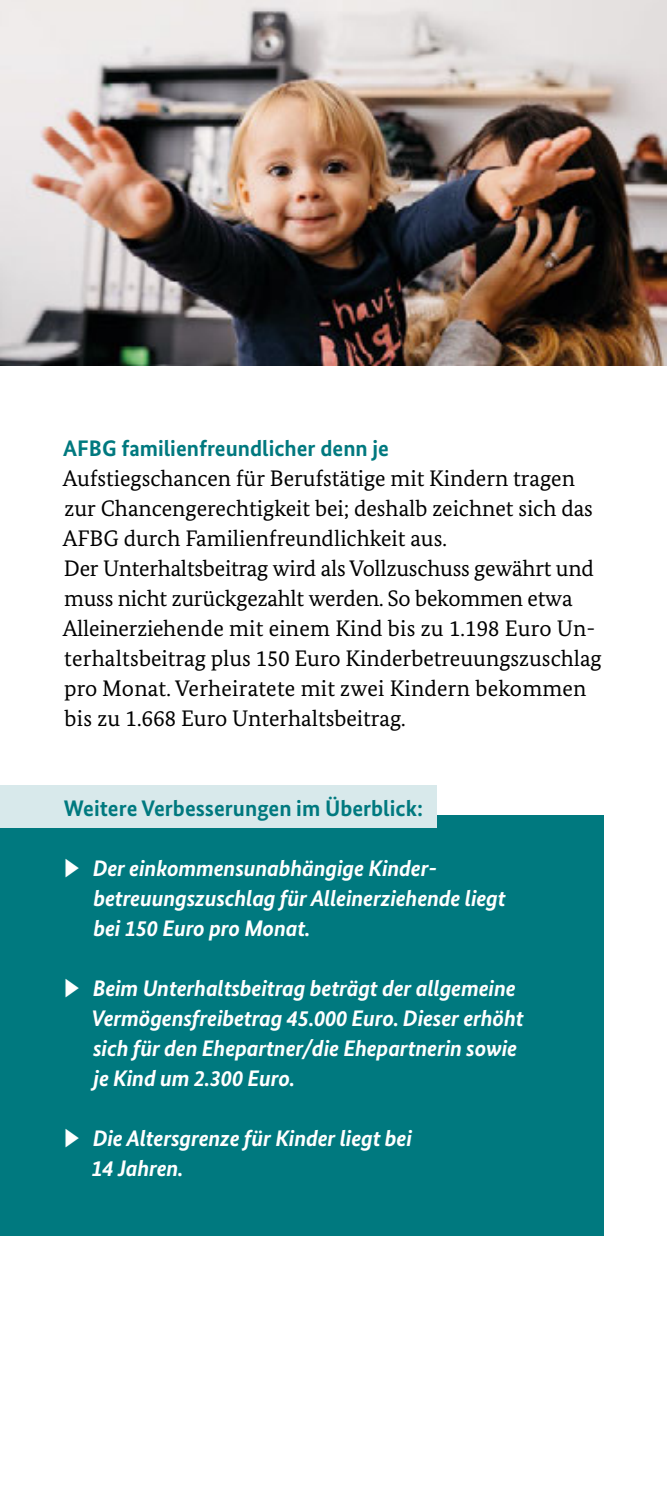
<style>
.page{position:relative;width:667px;height:1489px;background:#fff}
.page>*{position:absolute;margin:0;border:0;box-sizing:border-box;transform-origin:0 0}
.t1{font:22.5px/30px "Bundes Serif";color:#000}
.t2{font:italic 700 22.5px/30px "Bundes Sans";letter-spacing:-.01em;color:#fff}
.t3{font:700 22.5px "Bundes Sans";color:#00797f}
</style>
<div class="page">
<img style="left:0;top:0;width:666px;height:365px">
<div style="left:0;top:815px;width:602px;height:420px;background:#00797f"></div>
<div style="left:0;top:785px;width:436px;height:42px;background:#d8e9eb"></div>
<p class="t3" style="left:63px;top:434px;width:327px">AFBG familienfreundlicher denn je</p>
<p class="t1" style="left:63px;top:462px;width:540px">Aufstiegschancen für Berufstätige mit Kindern tragen zur Chancengerechtigkeit bei; deshalb zeichnet sich das AFBG durch Familienfreundlichkeit aus.<br>Der Unterhaltsbeitrag wird als Vollzuschuss gewährt und muss nicht zurückgezahlt werden. So bekommen etwa Alleinerziehende mit einem Kind bis zu 1.198 Euro Un&shy;terhaltsbeitrag plus 150 Euro Kinderbetreuungszuschlag pro Monat. Verheiratete mit zwei Kindern bekommen bis zu 1.668 Euro Unterhaltsbeitrag.</p>
<p class="t3" style="left:64px;top:794px;width:360px">Weitere Verbesserungen im Überblick:</p>
<p class="t2" style="left:93px;top:852px;width:414px">Der einkommensunabhängige Kinder&shy;betreuungszuschlag für Alleinerziehende liegt bei 150 Euro pro Monat.</p>
<p class="t2" style="left:92px;top:972px;width:433px">Beim Unterhaltsbeitrag beträgt der allgemeine Vermögensfreibetrag 45.000 Euro. Dieser erhöht sich für den Ehepartner/die Ehepartnerin sowie je Kind um 2.300 Euro.</p>
<p class="t2" style="left:91px;top:1122px;width:322px">Die Altersgrenze für Kinder liegt bei<br>14 Jahren.</p>
</div>
